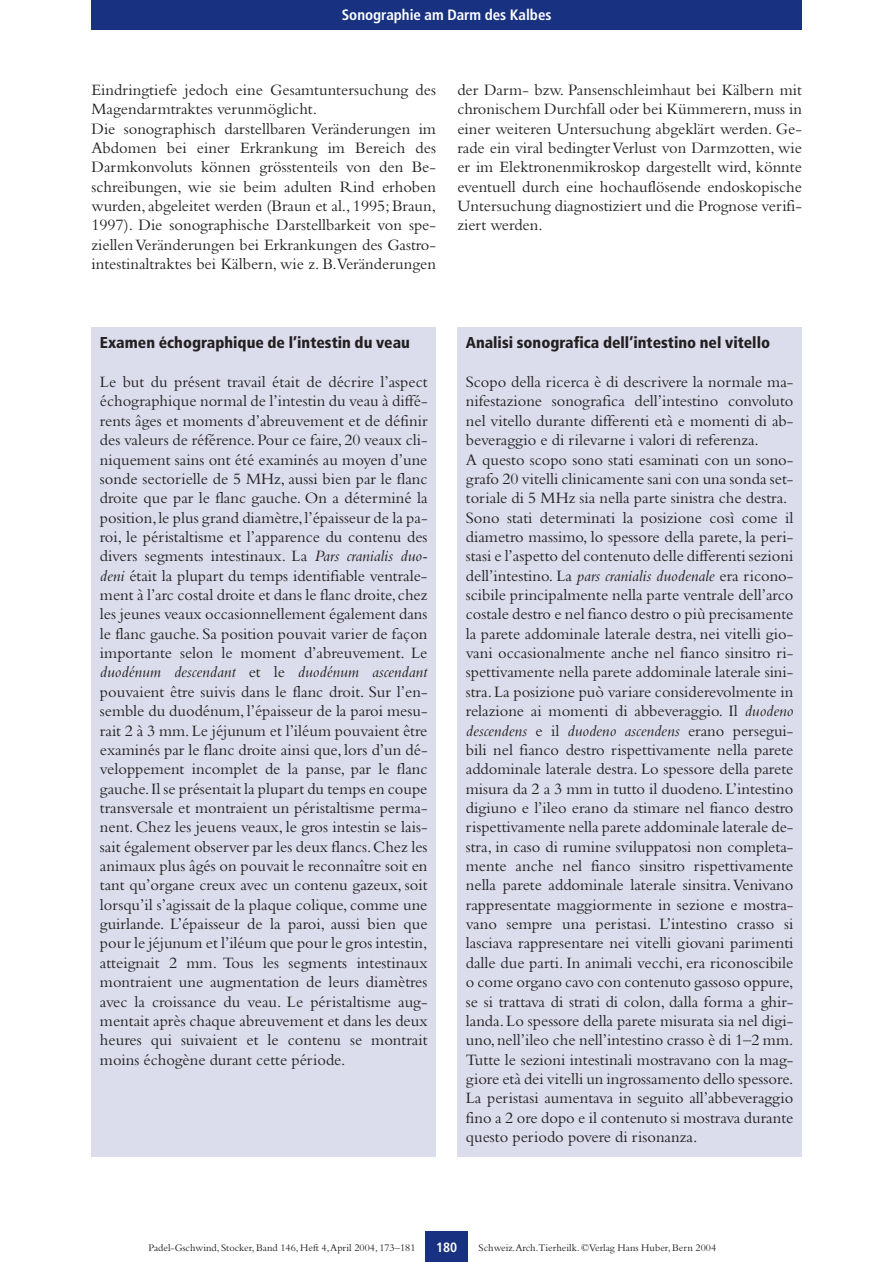
<style>
.page{position:relative;width:893px;height:1262px;background:#fff}
.page>*{position:absolute;margin:0;border:0;box-sizing:border-box;transform-origin:0 0}
.t1{font:16.5px/19.4px "Bembo";color:#231f20}
.t2{font:900 condensed 15.75px "Frutiger";color:#231f20}
.t3{font:700 condensed 15px "Frutiger";color:#fff}
.t4{font:700 condensed 13.5px "Frutiger";color:#fff}
.t5{font:10.5px "Bembo";color:#231f20}
.s1{font-style:italic}
</style>
<div class="page">
<div style="left:91px;top:0;width:710px;height:30px;background:#183181"></div>
<div style="left:425px;top:1231px;width:43px;height:30px;background:#183181"></div>
<div style="left:91px;top:327px;width:345px;height:829px;background:#dcddec"></div>
<div style="left:457px;top:327px;width:344px;height:830px;background:#dcddec"></div>
<p class="t3" style="left:342px;top:9px;width:211px">Sonographie am Darm des Kalbes</p>
<p class="t1" style="left:91px;top:82px;width:346px">Eindringtiefe jedoch eine Gesamtuntersuchung des Magendarmtraktes verunmöglicht.<br>Die sonographisch darstellbaren Veränderungen im Abdomen bei einer Erkrankung im Bereich des Darmkonvoluts können grösstenteils von den Be&shy;schreibungen, wie sie beim adulten Rind erhoben wurden, abgeleitet werden (Braun et al., 1995; Braun, 1997). Die sonographische Darstellbarkeit von spe&shy;ziellen Veränderungen bei Erkrankungen des Gastro&shy;intestinaltraktes bei Kälbern, wie z. B.Veränderungen</p>
<p class="t1" style="left:457px;top:82px;width:346px;text-align:justify">der Darm- bzw. Pansenschleimhaut bei Kälbern mit chronischem Durchfall oder bei Kümmerern,muss in einer weiteren Untersuchung abgeklärt werden. Ge&shy;rade ein viral bedingter Verlust von Darmzotten, wie er im Elektronenmikroskop dargestellt wird, könnte eventuell durch eine hochauflösende endoskopische Untersuchung diagnostiziert und die Prognose verifi&shy;ziert werden.</p>
<p class="t2" style="left:100px;top:336px;width:311px">Examen échographique de l’intestin du veau</p>
<p class="t1" style="left:100px;top:374px;width:329px;text-align:justify">Le but du présent travail était de décrire l’aspect échographique normal de l’intestin du veau à diffé&shy;rents âges et moments d’abreuvement et de définir des valeurs de référence.Pour ce faire,20 veaux cli&shy;niquement sains ont été examinés au moyen d’une sonde sectorielle de 5 MHz, aussi bien par le flanc droite que par le flanc gauche. On a déterminé la position,le plus grand diamètre,l’épaisseur de la pa&shy;roi, le péristaltisme et l’apparence du contenu des divers segments intestinaux. La <span class="s1">Pars cranialis duo&shy;deni</span> était la plupart du temps identifiable ventrale&shy;ment à l’arc costal droite et dans le flanc droite,chez les jeunes veaux occasionnellement également dans le flanc gauche. Sa position pouvait varier de façon importante selon le moment d’abreuvement. Le <span class="s1">duodénum descendant</span> et le <span class="s1">duodénum ascendant </span>pouvaient être suivis dans le flanc droit. Sur l’en&shy;semble du duodénum, l’épaisseur de la paroi mesu&shy;rait 2 à 3 mm.Le jéjunum et l’iléum pouvaient être examinés par le flanc droite ainsi que, lors d’un dé&shy;veloppement incomplet de la panse, par le flanc gauche.Il se présentait la plupart du temps en coupe transversale et montraient un péristaltisme perma&shy;nent. Chez les jeuens veaux, le gros intestin se lais&shy;sait également observer par les deux flancs.Chez les animaux plus âgés on pouvait le reconnaître soit en tant qu’organe creux avec un contenu gazeux, soit lorsqu’il s’agissait de la plaque colique, comme une guirlande. L’épaisseur de la paroi, aussi bien que pour le jéjunum et l’iléum que pour le gros intestin, atteignait 2 mm. Tous les segments intestinaux montraient une augmentation de leurs diamètres avec la croissance du veau. Le péristaltisme aug&shy;mentait après chaque abreuvement et dans les deux heures qui suivaient et le contenu se montrait moins échogène durant cette période.</p>
<p class="t2" style="left:466px;top:336px;width:306px">Analisi sonografica dell’intestino nel vitello</p>
<p class="t1" style="left:466px;top:374px;width:329px">Scopo della ricerca è di descrivere la normale ma&shy;nifestazione sonografica dell’intestino convoluto nel vitello durante differenti età e momenti di ab&shy;beveraggio e di rilevarne i valori di referenza.<br>A questo scopo sono stati esaminati con un sono&shy;grafo 20 vitelli clinicamente sani con una sonda set&shy;toriale di 5 MHz sia nella parte sinistra che destra.<br>Sono stati determinati la posizione così come il diametro massimo, lo spessore della parete, la peri&shy;stasi e l’aspetto del contenuto delle differenti sezioni dell’intestino. La <span class="s1">pars cranialis duodenale</span> era ricono&shy;scibile principalmente nella parte ventrale dell’arco costale destro e nel fianco destro o più precisamente la parete addominale laterale destra, nei vitelli gio&shy;vani occasionalmente anche nel fianco sinsitro ri&shy;spettivamente nella parete addominale laterale sini&shy;stra.La posizione può variare considerevolmente in relazione ai momenti di abbeveraggio. Il <span class="s1">duodeno descendens</span> e il <span class="s1">duodeno ascendens</span> erano persegui&shy;bili nel fianco destro rispettivamente nella parete addominale laterale destra. Lo spessore della parete misura da 2 a 3 mm in tutto il duodeno. L’intestino digiuno e l’ileo erano da stimare nel fianco destro rispettivamente nella parete addominale laterale de&shy;stra, in caso di rumine sviluppatosi non completa&shy;mente anche nel fianco sinsitro rispettivamente nella parete addominale laterale sinsitra.Venivano rappresentate maggiormente in sezione e mostra&shy;vano sempre una peristasi. L’intestino crasso si lasciava rappresentare nei vitelli giovani parimenti dalle due parti. In animali vecchi, era riconoscibile o come organo cavo con contenuto gassoso oppure, se si trattava di strati di colon, dalla forma a ghir&shy;landa.Lo spessore della parete misurata sia nel digi&shy;uno,nell’ileo che nell’intestino crasso è di 1–2 mm.<br>Tutte le sezioni intestinali mostravano con la mag&shy;giore età dei vitelli un ingrossamento dello spessore.<br>La peristasi aumentava in seguito all’abbeveraggio fino a 2 ore dopo e il contenuto si mostrava durante questo periodo povere di risonanza.</p>
<p class="t4" style="left:436px;top:1241px;width:23px">180</p>
<p class="t5" style="left:148px;top:1244px;width:268px">Padel-Gschwind, Stocker, Band 146, Heft 4,April 2004, 173–181</p>
<p class="t5" style="left:478px;top:1244px;width:239px">Schweiz.Arch.Tierheilk. ©Verlag Hans Huber, Bern 2004</p>
</div>
